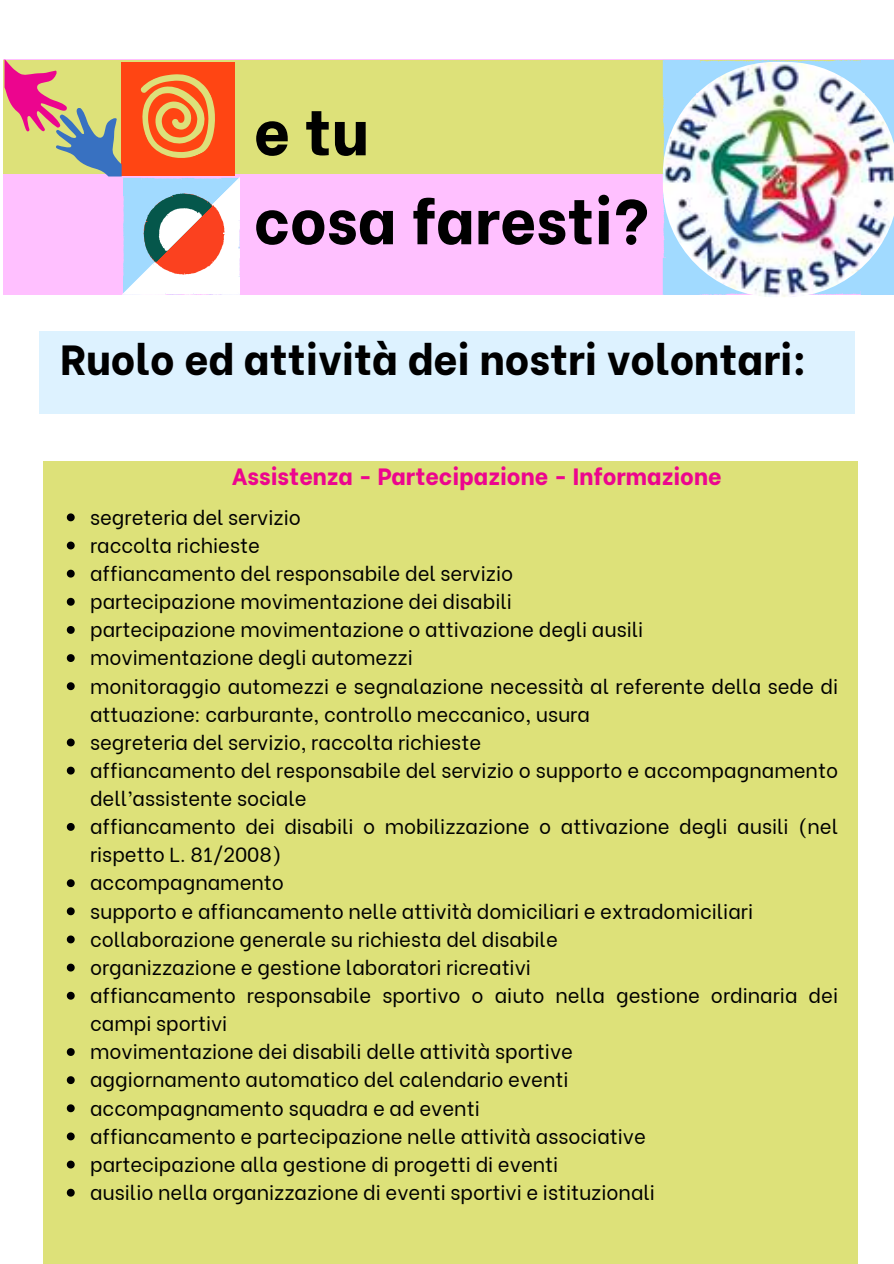
<style>
.page{position:relative;width:894px;height:1264px;background:#fff}
.page>*{position:absolute;margin:0;border:0;box-sizing:border-box;transform-origin:0 0}
.t1{font:800 63px "Be Vietnam";color:#000}
.t2{font:800 42px "Be Vietnam";color:#000}
.t3{font:800 23.55px "Be Vietnam";color:#ec058e}
.t4{font:20.25px/28.2px "Be Vietnam";color:#000}
</style>
<div class="page">
<div style="left:3px;top:60px;width:890px;height:235px;background:#ffc0ff"></div>
<div style="left:3px;top:60px;width:890px;height:113px;background:#dde179"></div>
<svg style="left:5px;top:59px;width:235px;height:236px"></svg>
<div style="left:39px;top:330px;width:815px;height:83px;background:#ddf2ff"></div>
<div style="left:43px;top:461px;width:814px;height:802px;background:#dde179"></div>
<svg style="left:67px;top:513px;width:8px;height:8px"></svg>
<svg style="left:67px;top:541px;width:8px;height:8px"></svg>
<svg style="left:67px;top:569px;width:8px;height:8px"></svg>
<svg style="left:67px;top:598px;width:8px;height:7px"></svg>
<svg style="left:67px;top:626px;width:8px;height:8px"></svg>
<svg style="left:67px;top:654px;width:8px;height:8px"></svg>
<svg style="left:67px;top:682px;width:8px;height:8px"></svg>
<svg style="left:67px;top:738px;width:8px;height:8px"></svg>
<svg style="left:67px;top:766px;width:8px;height:8px"></svg>
<svg style="left:67px;top:823px;width:8px;height:7px"></svg>
<svg style="left:67px;top:879px;width:8px;height:8px"></svg>
<svg style="left:67px;top:907px;width:8px;height:8px"></svg>
<svg style="left:67px;top:935px;width:8px;height:8px"></svg>
<svg style="left:67px;top:963px;width:8px;height:8px"></svg>
<svg style="left:67px;top:991px;width:8px;height:8px"></svg>
<svg style="left:67px;top:1048px;width:8px;height:7px"></svg>
<svg style="left:67px;top:1076px;width:8px;height:8px"></svg>
<svg style="left:67px;top:1104px;width:8px;height:8px"></svg>
<svg style="left:67px;top:1132px;width:8px;height:8px"></svg>
<svg style="left:67px;top:1160px;width:8px;height:8px"></svg>
<svg style="left:67px;top:1188px;width:8px;height:8px"></svg>
<img style="left:662px;top:62px;width:231px;height:235px">
<h1 class="t1" style="left:254px;top:80px;width:116px">e tu</h1>
<h1 class="t1" style="left:254px;top:169px;width:397px">cosa faresti?</h1>
<h2 class="t2" style="left:61px;top:324px;width:747px">Ruolo ed attività dei nostri volontari:</h2>
<p class="t3" style="left:232px;top:456px;width:491px">Assistenza - Partecipazione - Informazione</p>
<p class="t4" style="left:90px;top:501px;width:749px">segreteria del servizio<br>raccolta richieste<br>affiancamento del responsabile del servizio<br>partecipazione movimentazione dei disabili<br>partecipazione movimentazione o attivazione degli ausili<br>movimentazione degli automezzi<br>monitoraggio automezzi e segnalazione necessità al referente della sede di attuazione: carburante, controllo meccanico, usura<br>segreteria del servizio, raccolta richieste<br>affiancamento del responsabile del servizio o supporto e accompagnamento dell’assistente sociale<br>affiancamento dei disabili o mobilizzazione o attivazione degli ausili (nel rispetto L. 81/2008)<br>accompagnamento<br>supporto e affiancamento nelle attività domiciliari e extradomiciliari collaborazione generale su richiesta del disabile<br>organizzazione e gestione laboratori ricreativi<br>affiancamento responsabile sportivo o aiuto nella gestione ordinaria dei campi sportivi<br>movimentazione dei disabili delle attività sportive<br>aggiornamento automatico del calendario eventi<br>accompagnamento squadra e ad eventi<br>affiancamento e partecipazione nelle attività associative<br>partecipazione alla gestione di progetti di eventi<br>ausilio nella organizzazione di eventi sportivi e istituzionali</p>
</div>
